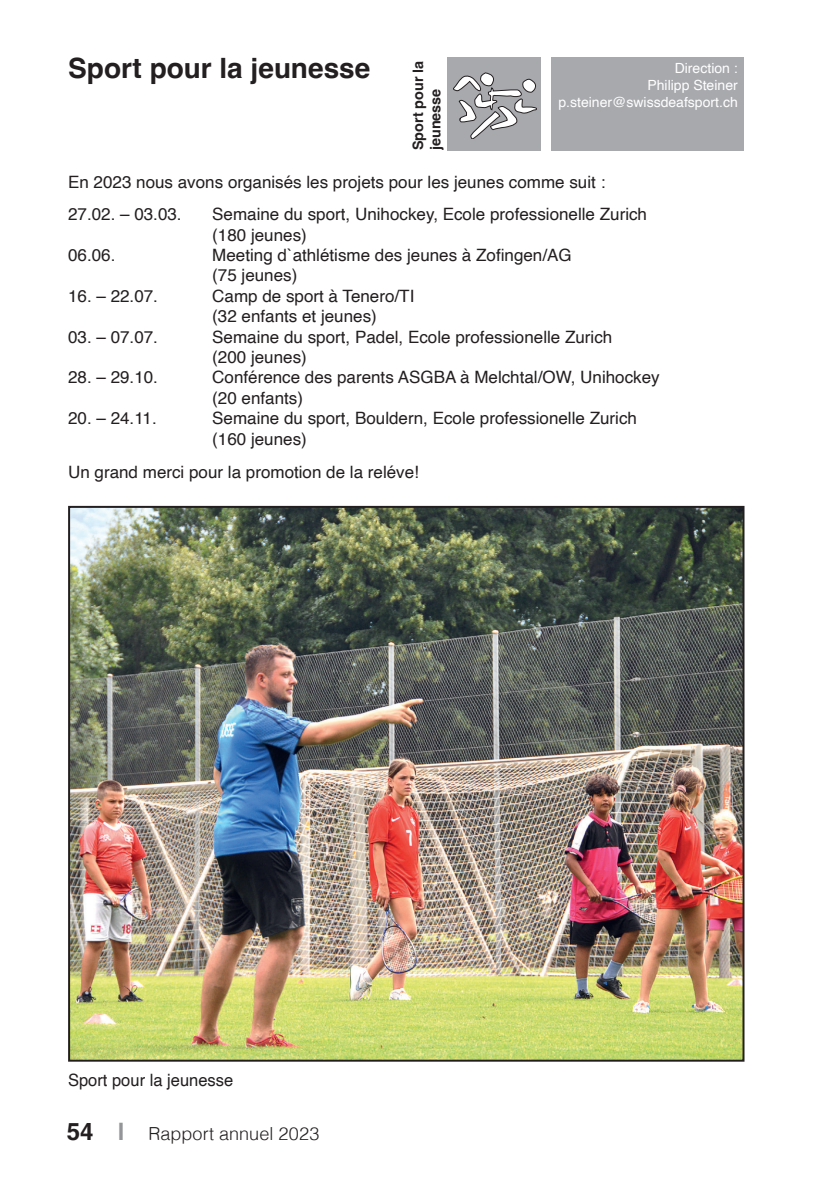
<style>
.page{position:relative;width:840px;height:1191px;background:#fff}
.page>*{position:absolute;margin:0;border:0;box-sizing:border-box;transform-origin:0 0}
.t1{font:700 28px "Helvetica";color:#231f20}
.t2{font:300 18px "Helvetica";letter-spacing:.005em;color:#231f20}
.t3{font:17px/20.4px "Helvetica";color:#231f20}
.t4{font:700 14.4px/17.2px "Helvetica";color:#231f20}
.t5{font:14px/16.8px "Helvetica";color:#fff;text-align:right}
.s1{font-weight:700;font-size:24px}
.s2{font-weight:700;font-size:24px;color:#939598}
</style>
<div class="page">
<div style="left:447px;top:57px;width:93px;height:93px;background:#a8a9ad"></div>
<svg style="left:453px;top:73px;width:83px;height:66px"></svg>
<div style="left:550px;top:57px;width:193px;height:93px;background:#a8a9ad"></div>
<img style="left:71px;top:509px;width:670px;height:549px">
<h1 class="t1" style="left:68px;top:51px;width:303px">Sport pour la jeunesse</h1>
<p class="t4" style="left:411px;top:150px;width:91px;rotate:-90deg">Sport pour la jeunesse</p>
<p class="t5" style="left:558px;top:60px;width:181px">Direction :<br>Philipp Steiner p.steiner@swissdeafsport.ch</p>
<p class="t3" style="left:68px;top:166px;width:538px;line-height:32.4px">En 2023 nous avons organisés les projets pour les jeunes comme suit :<br>27.02. – 03.03.</p>
<p class="t3" style="left:212px;top:204px;width:436px">Semaine du sport, Unihockey, Ecole professionelle Zurich (180 jeunes)</p>
<p class="t3" style="left:68px;top:245px;width:49px">06.06.</p>
<p class="t3" style="left:212px;top:245px;width:361px">Meeting d`athlétisme des jeunes à Zofingen/AG (75 jeunes)</p>
<p class="t3" style="left:68px;top:286px;width:91px">16. – 22.07.</p>
<p class="t3" style="left:212px;top:286px;width:203px">Camp de sport à Tenero/TI (32 enfants et jeunes)</p>
<p class="t3" style="left:68px;top:327px;width:91px">03. – 07.07.</p>
<p class="t3" style="left:212px;top:327px;width:401px">Semaine du sport, Padel, Ecole professionelle Zurich (200 jeunes)</p>
<p class="t3" style="left:68px;top:368px;width:91px">28. – 29.10.</p>
<p class="t3" style="left:212px;top:368px;width:448px">Conférence des parents ASGBA à Melchtal/OW, Unihockey (20 enfants)</p>
<p class="t3" style="left:68px;top:408px;width:90px">20. – 24.11.</p>
<p class="t3" style="left:212px;top:408px;width:426px">Semaine du sport, Bouldern, Ecole professionelle Zurich (160 jeunes)</p>
<p class="t3" style="left:68px;top:463px;width:352px">Un grand merci pour la promotion de la reléve!</p>
<p class="t3" style="left:68px;top:1070px;width:166px">Sport pour la jeunesse</p>
<p class="t2" style="left:67px;top:1117px;width:254px"><span class="s1">54</span> <span class="s2">l</span> Rapport annuel 2023</p>
</div>
